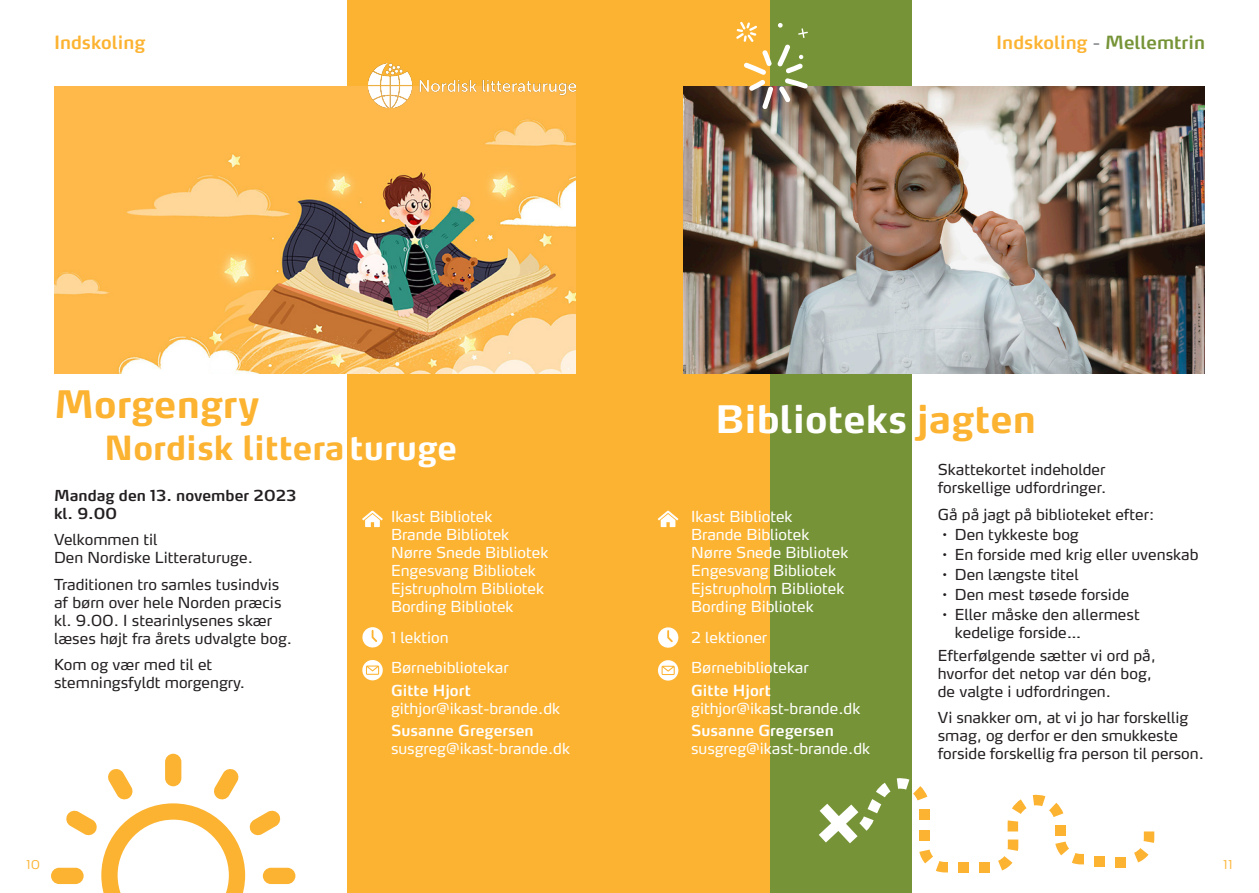
<style>
.page{position:relative;width:1259px;height:893px;background:#fff}
.page>*{position:absolute;margin:0;border:0;box-sizing:border-box;transform-origin:0 0}
.titel{font:700 37.5px "Max OT";color:#fff}
.titel-2{font:700 37.5px "Max OT";color:#fcb331}
.titel-3{font:700 33px "Max OT";color:#fcb331}
.t1{font:600 18px "Max OT";color:#fcb331}
.brød{font:15px/18px "Max OT";color:#231f20}
.fakta{font:15px/18px "Max OT";color:#fff}
.mellem{font:600 15px/18px "Max OT";color:#231f20}
.brød-2{font:300 12px "Max OT";color:#fcb331}
.s1{color:#919396}
.s2{color:#769437}
.s3{color:#fff}
.s4{font-weight:600}
.s5{color:#fcb331}
</style>
<div class="page">
<div style="left:347px;top:0;width:283px;height:893px;background:#fcb331"></div>
<img style="left:54px;top:86px;width:521px;height:288px">
<svg style="left:362px;top:511px;width:21px;height:16px"></svg>
<svg style="left:362px;top:660px;width:21px;height:20px"></svg>
<svg style="left:362px;top:627px;width:21px;height:21px"></svg>
<div style="left:165px;top:754px;width:16px;height:32px;background:#fcb331;border-radius:8px"></div>
<div style="left:51px;top:868px;width:33px;height:16px;background:#fcb331;border-radius:8px"></div>
<div style="left:263px;top:868px;width:32px;height:16px;background:#fcb331;border-radius:8px"></div>
<svg style="left:65px;top:768px;width:216px;height:125px"></svg>
<img style="left:368px;top:64px;width:207px;height:44px">
<div style="left:628px;top:0;width:283px;height:893px;background:#fcb331"></div>
<div style="left:770px;top:0;width:141px;height:893px;background:#769437"></div>
<img style="left:683px;top:86px;width:522px;height:288px">
<svg style="left:658px;top:511px;width:20px;height:16px"></svg>
<svg style="left:658px;top:660px;width:20px;height:21px"></svg>
<svg style="left:658px;top:627px;width:20px;height:21px"></svg>
<svg style="left:734px;top:21px;width:75px;height:88px"></svg>
<div style="left:958px;top:862px;width:11px;height:10px;background:#fcb331"></div>
<div style="left:979px;top:862px;width:11px;height:10px;background:#fcb331"></div>
<svg style="left:998px;top:839px;width:20px;height:31px"></svg>
<div style="left:918px;top:830px;width:11px;height:10px;background:#fcb331"></div>
<svg style="left:896px;top:778px;width:31px;height:22px"></svg>
<svg style="left:919px;top:850px;width:29px;height:22px"></svg>
<div style="left:918px;top:809px;width:11px;height:10px;background:#fcb331"></div>
<div style="left:1094px;top:857px;width:11px;height:10px;background:#fcb331"></div>
<div style="left:1115px;top:857px;width:11px;height:11px;background:#fcb331"></div>
<svg style="left:1134px;top:831px;width:20px;height:31px"></svg>
<svg style="left:1007px;top:820px;width:11px;height:11px"></svg>
<svg style="left:1032px;top:794px;width:31px;height:23px"></svg>
<svg style="left:1055px;top:841px;width:29px;height:23px"></svg>
<div style="left:1054px;top:825px;width:11px;height:11px;background:#fcb331"></div>
<svg style="left:1012px;top:799px;width:14px;height:15px"></svg>
<svg style="left:819px;top:783px;width:71px;height:60px"></svg>
<p class="t1" style="left:54px;top:31px;width:93px">Indskoling</p>
<p class="t1" style="left:996px;top:31px;width:210px">Indskoling <span class="s1">-</span> <span class="s2">Mellemtrin</span></p>
<p class="titel-2" style="left:54px;top:380px;width:207px">Morgengry</p>
<p class="titel-3" style="left:104px;top:426px;width:354px">Nordisk littera <span class="s3">turuge</span></p>
<p class="mellem" style="left:54px;top:487px;width:244px">Mandag den 13. november 2023 kl. 9.00</p>
<p class="brød" style="left:54px;top:532px;width:200px">Velkommen til<br>Den Nordiske Litteraturuge.</p>
<p class="brød" style="left:54px;top:576px;width:240px">Traditionen tro samles tusindvis af børn over hele Norden præcis kl. 9.00. I stearinlysenes skær læses højt fra årets udvalgte bog.</p>
<p class="brød" style="left:54px;top:657px;width:192px">Kom og vær med til et stemningsfyldt morgengry.</p>
<p class="fakta" style="left:391px;top:508px;width:159px">Ikast Bibliotek<br>Brande Bibliotek<br>Nørre Snede Bibliotek<br>Engesvang Bibliotek<br>Ejstrupholm Bibliotek<br>Bording Bibliotek</p>
<p class="fakta" style="left:391px;top:629px;width:59px">1 lektion</p>
<p class="fakta" style="left:391px;top:660px;width:119px">Børnebibliotekar</p>
<p class="fakta" style="left:391px;top:682px;width:171px"><span class="s4">Gitte Hjort </span>githjor@ikast-brande.dk</p>
<p class="fakta" style="left:391px;top:722px;width:180px"><span class="s4">Susanne Gregersen </span>susgreg@ikast-brande.dk</p>
<p class="titel" style="left:715px;top:395px;width:322px">Biblioteks <span class="s5">jagten</span></p>
<p class="fakta" style="left:691px;top:508px;width:159px">Ikast Bibliotek<br>Brande Bibliotek<br>Nørre Snede Bibliotek<br>Engesvang Bibliotek<br>Ejstrupholm Bibliotek<br>Bording Bibliotek</p>
<p class="fakta" style="left:691px;top:629px;width:77px">2 lektioner</p>
<p class="fakta" style="left:691px;top:660px;width:119px">Børnebibliotekar</p>
<p class="fakta" style="left:691px;top:682px;width:171px"><span class="s4">Gitte Hjort </span>githjor@ikast-brande.dk</p>
<p class="fakta" style="left:691px;top:722px;width:180px"><span class="s4">Susanne Gregersen </span>susgreg@ikast-brande.dk</p>
<p class="brød" style="left:938px;top:462px;width:170px">Skattekortet indeholder forskellige udfordringer.</p>
<p class="brød" style="left:938px;top:506px;width:218px">Gå på jagt på biblioteket efter:</p>
<p class="brød" style="left:955px;top:526px;width:125px">Den tykkeste bog</p>
<p class="brød" style="left:955px;top:546px;width:245px">En forside med krig eller uvenskab</p>
<p class="brød" style="left:955px;top:567px;width:125px">Den længste titel</p>
<p class="brød" style="left:955px;top:587px;width:176px">Den mest tøsede forside</p>
<p class="brød" style="left:955px;top:607px;width:186px">Eller måske den allermest kedelige forside…</p>
<p class="brød" style="left:938px;top:647px;width:220px">Efterfølgende sætter vi ord på, hvorfor det netop var dén bog, de valgte i udfordringen.</p>
<p class="brød" style="left:938px;top:710px;width:268px">Vi snakker om, at vi jo har forskellig smag, og derfor er den smukkeste forside forskellig fra person til person.</p>
<p class="brød-2" style="left:26px;top:857px;width:15px">10</p>
<p class="brød-2" style="left:1223px;top:857px;width:10px">11</p>
</div>
